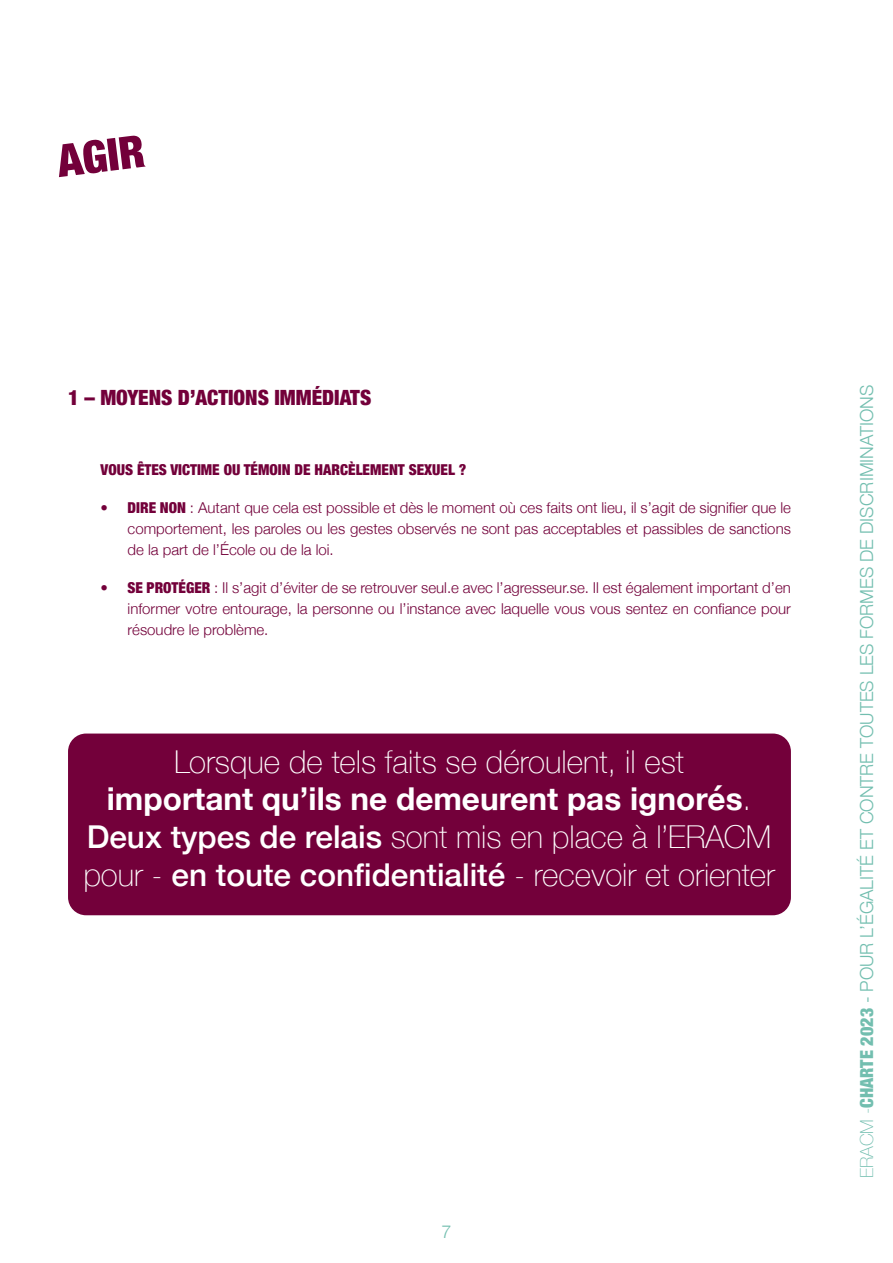
<style>
.page{position:relative;width:893px;height:1263px;background:#fff}
.page>*{position:absolute;margin:0;border:0;box-sizing:border-box;transform-origin:0 0}
.t1{font:900 condensed 45px "Helvetica Neue";color:#73003a}
.t2{font:100 31.5px/37.8px "Helvetica Neue";color:#fff;text-align:center}
.t3{font:900 condensed 21px "Helvetica Neue";color:#73003a}
.t4{font:300 18px "Helvetica Neue";color:#72beaf}
.t5{font:300 15px/21px "Helvetica Neue";color:#73003a;text-align:justify}
.t6{font:900 condensed 15px "Helvetica Neue";color:#73003a}
.s1{font-weight:900;font-stretch:condensed}
.s2{font-weight:700}
.s3{font-weight:500}
.s4{font-weight:100}
</style>
<div class="page">
<div style="left:68px;top:733px;width:723px;height:182px;background:#73003a;border-radius:18px"></div>
<h1 class="t1" style="left:53px;top:124px;width:89px;rotate:-7deg">AGIR</h1>
<h3 class="t3" style="left:68px;top:380px;width:305px">1 – MOYENS D’ACTIONS IMMÉDIATS</h3>
<p class="t6" style="left:101px;top:458px;width:367px">VOUS ÊTES VICTIME OU TÉMOIN DE HARCÈLEMENT SEXUEL ?</p>
<p class="t5" style="left:128px;top:496px;width:665px;text-indent:-27px"><span class="s1">• DIRE NON</span> : Autant que cela est possible et dès le moment où ces faits ont lieu, il s’agit de signifier que le comportement, les paroles ou les gestes observés ne sont pas acceptables et passibles de sanctions de la part de l’École ou de la loi.</p>
<p class="t5" style="left:128px;top:576px;width:665px;text-indent:-27px"><span class="s1">• SE PROTÉGER</span> : Il s’agit d’éviter de se retrouver seul.e avec l’agresseur.se. Il est également important d’en informer votre entourage, la personne ou l’instance avec laquelle vous vous sentez en confiance pour résoudre le problème.</p>
<h2 class="t2" style="left:83px;top:741px;width:693px">Lorsque de tels faits se déroulent, il est<br><span class="s2">important qu’ils ne demeurent pas ignorés</span>.<br><span class="s3">Deux types de relais</span> sont mis en place à l’ERACM pour - <span class="s3">en toute confidentialité</span> - recevoir et orienter</h2>
<p class="t4" style="left:441px;top:1217px;width:12px">7</p>
<p class="t4" style="left:852px;top:1178px;width:795px;rotate:-90deg"><span class="s4">ERACM -</span><span class="s1">CHARTE 2023</span> - POUR L’ÉGALITÉ ET CONTRE TOUTES LES FORMES DE DISCRIMINATIONS</p>
</div>
